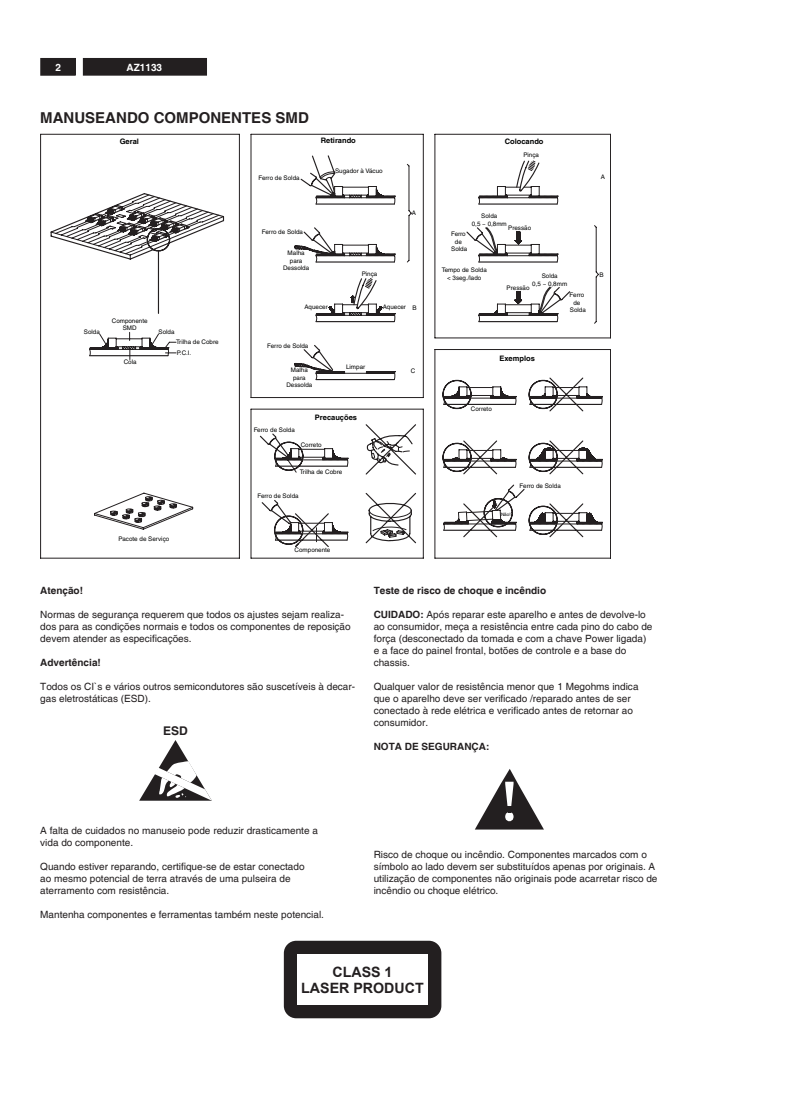
<style>
.page{position:relative;width:790px;height:1098px;background:#fff}
.page>*{position:absolute;margin:0;border:0;box-sizing:border-box;transform-origin:0 0}
.t1{font:700 15px "Helvetica";color:#231f20}
.t2{font:700 14.25px/16.4px "Arial";color:#231f20;text-align:center}
.t3{font:700 12px "Helvetica";color:#231f20}
.t4{font:10px/12px "Helvetica";color:#231f20}
.t5{font:700 10px "Helvetica";color:#231f20}
.t6{font:700 10px "Helvetica";color:#fff}
.t7{font:700 7.5px "Helvetica";color:#010202}
.t8{font:6.25px/7.5px "Helvetica";color:#010202;text-align:center}
.t9{font:4.62px "Helvetica";color:#010202}
.s1{font-weight:700}
</style>
<div class="page">
<div style="left:83px;top:59px;width:123px;height:16px;background:#231f20"></div>
<div style="left:83px;top:58px;width:124px;height:18px;border:1px solid #231f20"></div>
<div style="left:41px;top:59px;width:34px;height:16px;background:#231f20"></div>
<div style="left:40px;top:58px;width:36px;height:18px;border:1px solid #231f20"></div>
<svg style="left:40px;top:134px;width:570px;height:424px"></svg>
<svg style="left:50px;top:154px;width:552px;height:395px"></svg>
<svg style="left:139px;top:740px;width:73px;height:60px"></svg>
<svg style="left:475px;top:769px;width:68px;height:60px"></svg>
<div style="left:284px;top:940px;width:157px;height:78px;background:#231f20;border-radius:12px"></div>
<div style="left:297px;top:954px;width:130px;height:50px;background:#fff"></div>
<p class="t6" style="left:55px;top:62px;width:7px">2</p>
<p class="t6" style="left:126px;top:62px;width:37px">AZ1133</p>
<h1 class="t1" style="left:40px;top:109px;width:270px">MANUSEANDO COMPONENTES SMD</h1>
<p class="t7" style="left:120px;top:139px;width:21px">Geral</p>
<p class="t8" style="left:258px;top:174px;width:43px">Ferro de Solda</p>
<p class="t7" style="left:320px;top:138px;width:37px">Retirando</p>
<p class="t8" style="left:335px;top:167px;width:49px">Sugador à Vácuo</p>
<p class="t8" style="left:262px;top:228px;width:43px">Ferro de Solda</p>
<p class="t8" style="left:283px;top:250px;width:28px">Malha para<br>Dessolda</p>
<p class="t8" style="left:361px;top:270px;width:17px">Pinça</p>
<p class="t8" style="left:412px;top:209px;width:6px">A</p>
<p class="t8" style="left:112px;top:317px;width:37px">Componente<br>SMD</p>
<p class="t8" style="left:84px;top:328px;width:17px">Solda</p>
<p class="t8" style="left:158px;top:329px;width:17px">Solda</p>
<p class="t8" style="left:176px;top:338px;width:44px">Trilha de Cobre</p>
<p class="t8" style="left:124px;top:359px;width:14px">Cola</p>
<p class="t8" style="left:177px;top:350px;width:16px">P.C.I.</p>
<p class="t8" style="left:118px;top:536px;width:52px">Pacote de Serviço</p>
<p class="t8" style="left:304px;top:303px;width:25px">Aquecer</p>
<p class="t8" style="left:382px;top:304px;width:35px">Aquecer B</p>
<p class="t8" style="left:267px;top:342px;width:43px">Ferro de Solda</p>
<p class="t8" style="left:286px;top:367px;width:28px">Malha para<br>Dessolda</p>
<p class="t8" style="left:346px;top:363px;width:21px">Limpar</p>
<p class="t8" style="left:410px;top:367px;width:6px">C</p>
<p class="t8" style="left:253px;top:426px;width:43px">Ferro de Solda</p>
<p class="t7" style="left:315px;top:414px;width:44px">Precauções</p>
<p class="t8" style="left:300px;top:441px;width:22px">Correto</p>
<p class="t8" style="left:299px;top:468px;width:44px">Trilha de Cobre</p>
<p class="t8" style="left:257px;top:493px;width:43px">Ferro de Solda</p>
<p class="t8" style="left:294px;top:546px;width:37px">Componente</p>
<p class="t7" style="left:504px;top:138px;width:40px">Colocando</p>
<p class="t8" style="left:523px;top:151px;width:17px">Pinça</p>
<p class="t8" style="left:471px;top:213px;width:36px">Solda<br>0,5 ~ 0,8mm</p>
<p class="t8" style="left:508px;top:225px;width:24px">Pressão</p>
<p class="t8" style="left:451px;top:231px;width:18px">Ferro de<br>Solda</p>
<p class="t8" style="left:441px;top:267px;width:47px">Tempo de Solda &lt; 3seg./lado</p>
<p class="t8" style="left:532px;top:273px;width:36px">Solda<br>0,5 ~ 0,8mm</p>
<p class="t8" style="left:506px;top:284px;width:24px">Pressão</p>
<p class="t8" style="left:569px;top:292px;width:18px">Ferro de<br>Solda</p>
<p class="t8" style="left:600px;top:173px;width:6px">A</p>
<p class="t8" style="left:599px;top:271px;width:6px">B</p>
<p class="t7" style="left:499px;top:355px;width:37px">Exemplos</p>
<p class="t8" style="left:470px;top:406px;width:22px">Correto</p>
<p class="t8" style="left:519px;top:482px;width:43px">Ferro de Solda</p>
<p class="t9" style="left:500px;top:512px;width:11px">Não!</p>
<p class="t5" style="left:40px;top:584px;width:44px">Atenção!</p>
<p class="t4" style="left:40px;top:608px;width:312px">Normas de segurança requerem que todos os ajustes sejam realiza&shy;dos para as condições normais e todos os componentes de reposição devem atender as especificações.</p>
<p class="t5" style="left:40px;top:656px;width:62px">Advertência!</p>
<p class="t4" style="left:40px;top:680px;width:316px">Todos os CI`s e vários outros semicondutores são suscetíveis à decar&shy;gas eletrostáticas (ESD).</p>
<p class="t3" style="left:163px;top:725px;width:26px">ESD</p>
<p class="t5" style="left:373px;top:584px;width:174px">Teste de risco de choque e incêndio</p>
<p class="t4" style="left:373px;top:608px;width:280px"><span class="s1">CUIDADO:</span> Após reparar este aparelho e antes de devolve-lo ao consumidor, meça a resistência entre cada pino do cabo de força (desconectado da tomada e com a chave Power ligada) e a face do painel frontal, botões de controle e a base do chassis.</p>
<p class="t4" style="left:373px;top:680px;width:266px">Qualquer valor de resistência menor que 1 Megohms indica que o aparelho deve ser verificado /reparado antes de ser conectado à rede elétrica e verificado antes de retornar ao consumidor.</p>
<p class="t5" style="left:373px;top:740px;width:117px">NOTA DE SEGURANÇA:</p>
<p class="t4" style="left:40px;top:824px;width:279px">A falta de cuidados no manuseio pode reduzir drasticamente a vida do componente.</p>
<p class="t4" style="left:40px;top:860px;width:266px">Quando estiver reparando, certifique-se de estar conectado ao mesmo potencial de terra através de uma pulseira de aterramento com resistência.</p>
<p class="t4" style="left:40px;top:908px;width:285px">Mantenha componentes e ferramentas também neste potencial.</p>
<p class="t4" style="left:373px;top:848px;width:285px">Risco de choque ou incêndio. Componentes marcados com o símbolo ao lado devem ser substituídos apenas por originais. A utilização de componentes não originais pode acarretar risco de incêndio ou choque elétrico.</p>
<h2 class="t2" style="left:301px;top:963px;width:124px">CLASS 1<br>LASER PRODUCT</h2>
</div>
